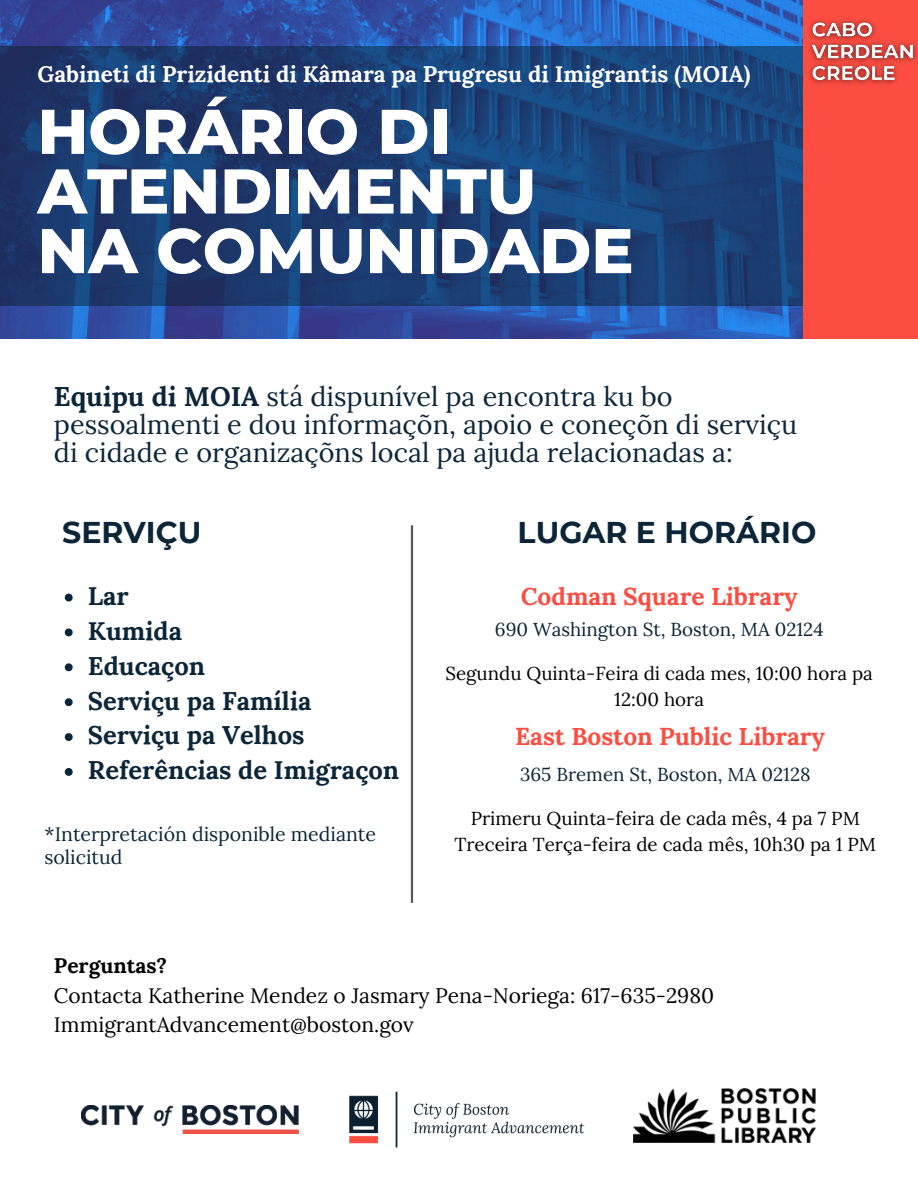
<style>
.page{position:relative;width:918px;height:1188px;background:#fff}
.page>*{position:absolute;margin:0;border:0;box-sizing:border-box;transform-origin:0 0}
.t1{font:800 63px/59.7px "Montserrat";color:#fff}
.t2{font:700 30px "Montserrat";color:#0c2639}
.t3{font:27px/28.2px "Lora";color:#0c2639}
.t4{font:700 25.5px "Lora";color:#0c2639}
.t5{font:700 24.45px "Lora";color:#fb4d42}
.t6{font:700 22.5px "Lora";color:#fff}
.t7{font:21px "Lora";color:#000}
.t8{font:700 21px "Lora";color:#000}
.t9{font:19.5px/22.5px "Lora";color:#0c2639}
.t10{font:18.75px/25.8px "Lora";color:#000;text-align:center}
.t11{font:18.75px "Lora";color:#0c2639}
.s1{font-weight:700}
</style>
<div class="page">
<img style="left:0;top:0;width:803px;height:339px">
<svg style="left:0;top:46px;width:803px;height:260px;background:#1a3e73"></svg>
<div style="left:803px;top:0;width:115px;height:339px;background:#fb4d42"></div>
<hr style="left:411px;top:525px;width:2px;height:378px;background:#58585b">
<img style="left:349px;top:1091px;width:236px;height:57px">
<img style="left:633px;top:1088px;width:182px;height:54px">
<img style="left:81px;top:1106px;width:217px;height:28px">
<img style="left:802px;top:13px;width:115px;height:79px">
<svg style="left:65px;top:594px;width:8px;height:8px"></svg>
<svg style="left:65px;top:629px;width:8px;height:7px"></svg>
<svg style="left:65px;top:663px;width:8px;height:8px"></svg>
<svg style="left:65px;top:698px;width:8px;height:8px"></svg>
<svg style="left:65px;top:733px;width:8px;height:8px"></svg>
<svg style="left:65px;top:768px;width:8px;height:8px"></svg>
<p class="t6" style="left:38px;top:59px;width:715px">Gabineti di Prizidenti di Kâmara pa Prugresu di Imigrantis (MOIA)</p>
<h6 class="t1" style="left:38px;top:101px;width:598px">HORÁRIO DI<br>ATENDIMENTU<br>NA COMUNIDADE</h6>
<h1 class="t3" style="left:54px;top:382px;width:745px"><span class="s1">Equipu di MOIA</span> stá dispunível pa encontra ku bo pessoalmenti e dou informaçõn, apoio e coneçõn di serviçu di cidade e organizaçõns local pa ajuda relacionadas a:</h1>
<p class="t2" style="left:62px;top:514px;width:141px">SERVIÇU</p>
<p class="t4" style="left:88px;top:579px;width:42px">Lar</p>
<p class="t4" style="left:88px;top:614px;width:96px">Kumida</p>
<p class="t4" style="left:88px;top:649px;width:119px">Educaçon</p>
<p class="t4" style="left:88px;top:684px;width:225px">Serviçu pa Família</p>
<p class="t4" style="left:88px;top:719px;width:218px">Serviçu pa Velhos</p>
<p class="t4" style="left:88px;top:754px;width:313px">Referências de Imigraçon</p>
<p class="t9" style="left:45px;top:823px;width:333px">*Interpretación disponible mediante solicitud</p>
<h3 class="t2" style="left:518px;top:514px;width:300px">LUGAR E HORÁRIO</h3>
<h2 class="t5" style="left:521px;top:580px;width:278px">Codman Square Library</h2>
<p class="t11" style="left:495px;top:617px;width:330px">690 Washington St, Boston, MA 02124</p>
<p class="t10" style="left:445px;top:660px;width:429px">Segundu Quinta-Feira di cada mes, 10:00 hora pa<br>12:00 hora</p>
<p class="t5" style="left:515px;top:720px;width:312px">East Boston Public Library</p>
<p class="t11" style="left:520px;top:762px;width:292px">365 Bremen St, Boston, MA 02128</p>
<p class="t10" style="left:471px;top:805px;width:391px">Primeru Quinta-feira de cada mês, 4 pa 7 PM</p>
<p class="t10" style="left:454px;top:831px;width:423px">Treceira Terça-feira de cada mês, 10h30 pa 1 PM</p>
<p class="t8" style="left:54px;top:952px;width:115px">Perguntas?</p>
<p class="t7" style="left:54px;top:982px;width:662px">Contacta Katherine Mendez o Jasmary Pena-Noriega: 617-635-2980</p>
<h2 class="t7" style="left:54px;top:1011px;width:361px">ImmigrantAdvancement@boston.gov</h2>
</div>
